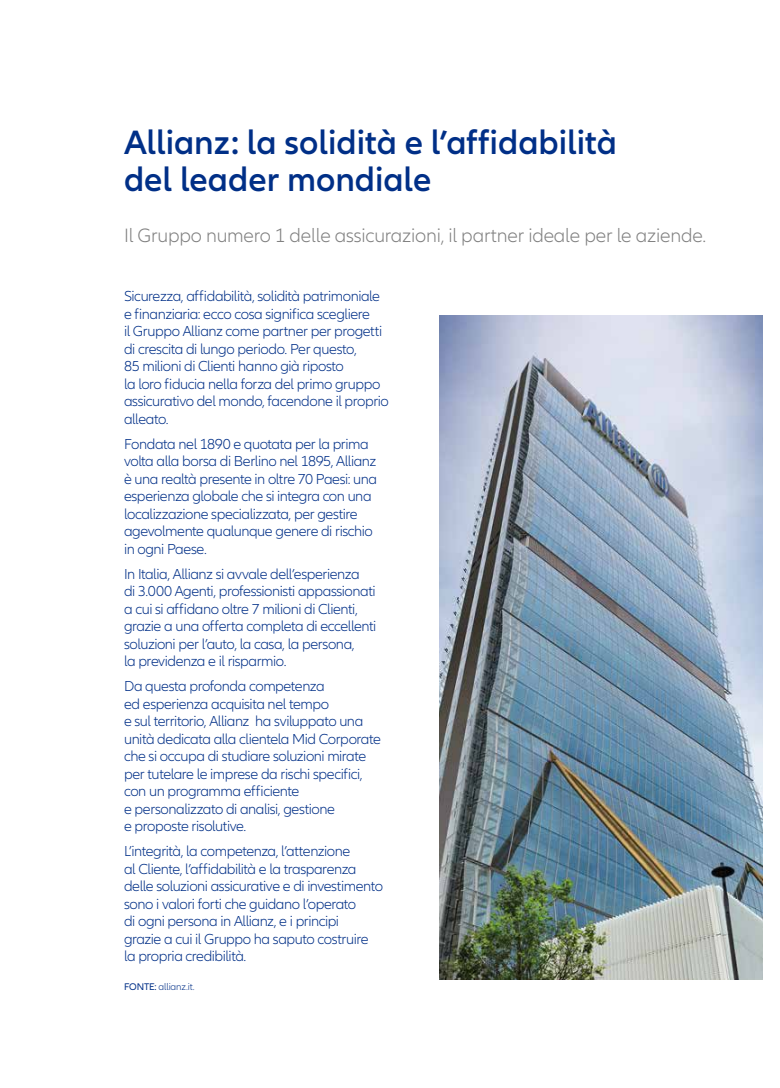
<style>
.page{position:relative;width:780px;height:1088px;background:#fff}
.page>*{position:absolute;margin:0;border:0;box-sizing:border-box;transform-origin:0 0}
.t1{font:600 35px/37.5px "Allianz Neo";color:#002f87}
.t2{font:300 20px "Allianz Neo";letter-spacing:-.01em;color:#808080}
.t3{font:300 15px/17.5px "Allianz Neo";letter-spacing:-.03em;color:#002f87}
.t4{font:300 10px "Allianz Neo";letter-spacing:-.015em;color:#002f87}
.s1{font-weight:400}
</style>
<div class="page">
<img style="left:439px;top:315px;width:323px;height:664px">
<h1 class="t1" style="left:124px;top:124px;width:494px">Allianz: la solidità e l’affidabilità del leader mondiale</h1>
<h2 class="t2" style="left:124px;top:224px;width:583px">Il Gruppo numero 1 delle assicurazioni, il partner ideale per le aziende.</h2>
<p class="t3" style="left:124px;top:288px;width:266px">Sicurezza, affidabilità, solidità patrimoniale e finanziaria: ecco cosa significa scegliere<br>il Gruppo Allianz come partner per progetti di crescita di lungo periodo. Per questo,<br>85 milioni di Clienti hanno già riposto<br>la loro fiducia nella forza del primo gruppo assicurativo del mondo, facendone il proprio alleato.</p>
<p class="t3" style="left:124px;top:435px;width:254px">Fondata nel 1890 e quotata per la prima volta alla borsa di Berlino nel 1895, Allianz è una realtà presente in oltre 70 Paesi: una esperienza globale che si integra con una localizzazione specializzata, per gestire agevolmente qualunque genere di rischio in ogni Paese.</p>
<p class="t3" style="left:124px;top:565px;width:254px">In Italia, Allianz si avvale dell’esperienza<br>di 3.000 Agenti, professionisti appassionati a cui si affidano oltre 7 milioni di Clienti, grazie a una offerta completa di eccellenti soluzioni per l’auto, la casa, la persona,<br>la previdenza e il risparmio.</p>
<p class="t3" style="left:124px;top:678px;width:258px">Da questa profonda competenza<br>ed esperienza acquisita nel tempo<br>e sul territorio, Allianz ha sviluppato una unità dedicata alla clientela Mid Corporate che si occupa di studiare soluzioni mirate per tutelare le imprese da rischi specifici, con un programma efficiente<br>e personalizzato di analisi, gestione<br>e proposte risolutive.</p>
<p class="t3" style="left:124px;top:843px;width:260px">L’integrità, la competenza, l’attenzione<br>al Cliente, l’affidabilità e la trasparenza delle soluzioni assicurative e di investimento sono i valori forti che guidano l’operato<br>di ogni persona in Allianz, e i principi<br>grazie a cui il Gruppo ha saputo costruire la propria credibilità.</p>
<p class="t4" style="left:124px;top:981px;width:72px"><span class="s1">FONTE:</span> allianz.it.</p>
</div>
